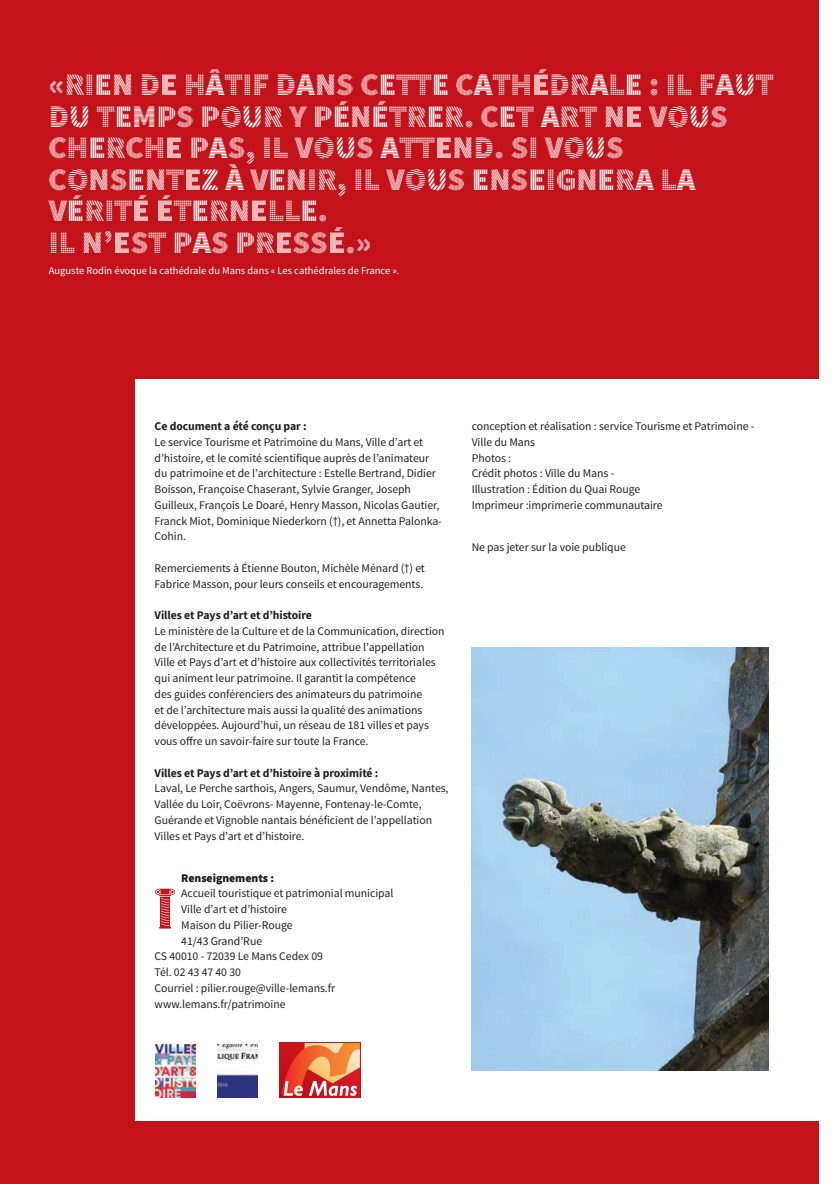
<style>
.page{position:relative;width:833px;height:1184px;background:#fff}
.page>*{position:absolute;margin:0;border:0;box-sizing:border-box;transform-origin:0 0}
.t1{font:31.5px/31.5px "Source Sans Pro DISPLAY";color:#fff}
.t2{font:11.72px/15.8px "Source Sans Pro";letter-spacing:-.005em;color:#231f20}
.t3{font:700 11.72px "Source Sans Pro";letter-spacing:-.005em;color:#231f20}
.t4{font:900 11.72px "Source Sans Pro";letter-spacing:-.005em;color:#231f20}
.t5{font:10.5px "Source Sans Pro";color:#fff}
</style>
<div class="page">
<div style="left:0;top:0;width:818px;height:1184px;background:#c4121a"></div>
<div style="left:135px;top:379px;width:683px;height:741px;background:#fff"></div>
<svg style="left:281px;top:1045px;width:77px;height:51px;background:#e76d4e"></svg>
<div style="left:279px;top:1043px;width:81px;height:55px;border:1px solid #c4121a"></div>
<img style="left:217px;top:1045px;width:41px;height:53px">
<svg style="left:155px;top:889px;width:20px;height:40px"></svg>
<img style="left:155px;top:1045px;width:40px;height:53px">
<img style="left:471px;top:648px;width:297px;height:423px">
<h1 class="t1" style="left:49px;top:70px;width:725px">«RIEN DE HÂTIF DANS CETTE CATHÉDRALE : IL FAUT DU TEMPS POUR Y PÉNÉTRER. CET ART NE VOUS CHERCHE PAS, IL VOUS ATTEND. SI VOUS CONSENTEZ À VENIR, IL VOUS ENSEIGNERA LA VÉRITÉ ÉTERNELLE.<br>IL N’EST PAS PRESSÉ.»</h1>
<p class="t5" style="left:49px;top:264px;width:352px">Auguste Rodin évoque la cathédrale du Mans dans « Les cathédrales de France ».</p>
<p class="t3" style="left:154px;top:418px;width:153px">Ce document a été conçu par :</p>
<p class="t2" style="left:154px;top:434px;width:289px">Le service Tourisme et Patrimoine du Mans, Ville d’art et d’histoire, et le comité scientifique auprès de l’animateur du patrimoine et de l’architecture : Estelle Bertrand, Didier Boisson, Françoise Chaserant, Sylvie Granger, Joseph Guilleux, François Le Doaré, Henry Masson, Nicolas Gautier, Franck Miot, Dominique Niederkorn (†), et Annetta Palonka-Cohin.</p>
<p class="t2" style="left:154px;top:560px;width:272px">Remerciements à Étienne Bouton, Michèle Ménard (†) et<br>Fabrice Masson, pour leurs conseils et encouragements.</p>
<p class="t3" style="left:154px;top:607px;width:159px">Villes et Pays d’art et d’histoire</p>
<p class="t2" style="left:154px;top:623px;width:291px">Le ministère de la Culture et de la Communication, direction de l’Architecture et du Patrimoine, attribue l’appellation Ville et Pays d’art et d’histoire aux collectivités territoriales qui animent leur patrimoine. Il garantit la compétence<br>des guides conférenciers des animateurs du patrimoine<br>et de l’architecture mais aussi la qualité des animations développées. Aujourd’hui, un réseau de 181 villes et pays vous offre un savoir-faire sur toute la France.</p>
<p class="t3" style="left:154px;top:765px;width:225px">Villes et Pays d’art et d’histoire à proximité :</p>
<p class="t2" style="left:154px;top:781px;width:295px">Laval, Le Perche sarthois, Angers, Saumur, Vendôme, Nantes, Vallée du Loir, Coëvrons- Mayenne, Fontenay-le-Comte, Guérande et Vignoble nantais bénéficient de l’appellation Villes et Pays d’art et d’histoire.</p>
<p class="t4" style="left:181px;top:870px;width:94px">Renseignements :</p>
<p class="t2" style="left:181px;top:886px;width:213px">Accueil touristique et patrimonial municipal</p>
<p class="t2" style="left:181px;top:902px;width:107px">Ville d’art et d’histoire</p>
<p class="t2" style="left:181px;top:917px;width:113px">Maison du Pilier-Rouge</p>
<p class="t2" style="left:181px;top:933px;width:82px">41/43 Grand’Rue</p>
<p class="t2" style="left:154px;top:949px;width:170px">CS 40010 - 72039 Le Mans Cedex 09</p>
<p class="t2" style="left:154px;top:965px;width:88px">Tél. 02 43 47 40 30</p>
<p class="t2" style="left:154px;top:980px;width:182px">Courriel : pilier.rouge@ville-lemans.fr</p>
<p class="t2" style="left:154px;top:996px;width:132px">www.lemans.fr/patrimoine</p>
<p class="t2" style="left:471px;top:419px;width:284px">conception et réalisation : service Tourisme et Patrimoine -<br>Ville du Mans<br>Photos :<br>Crédit photos : Ville du Mans -<br>Illustration : Édition du Quai Rouge<br>Imprimeur :imprimerie communautaire</p>
<p class="t2" style="left:471px;top:539px;width:156px">Ne pas jeter sur la voie publique</p>
</div>
